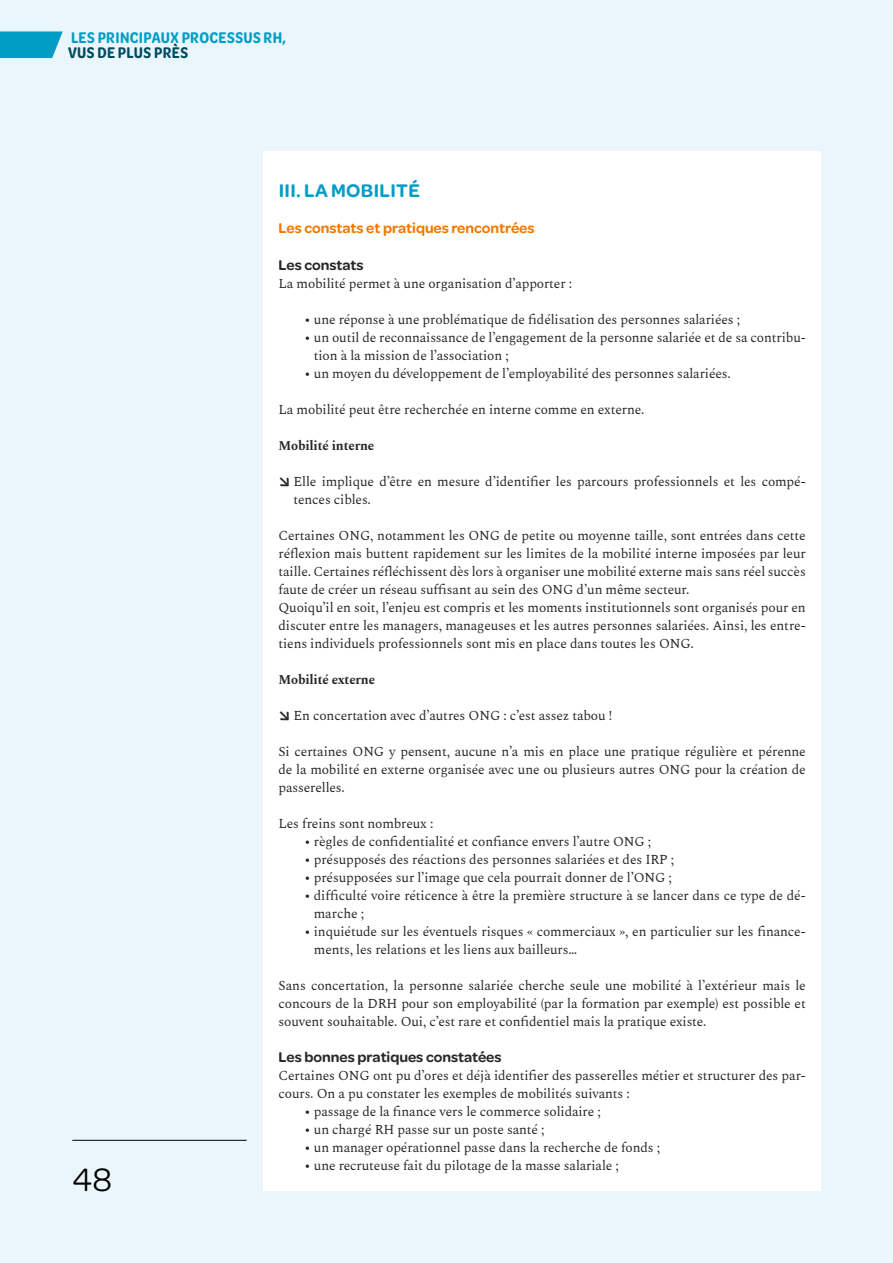
<style>
.page{position:relative;width:893px;height:1263px;background:#eaf6fb}
.page>*{position:absolute;margin:0;border:0;box-sizing:border-box;transform-origin:0 0}
.t1{font:34.5px "Omnes";color:#000}
.t2{font:600 19.5px "Omnes";letter-spacing:.02em;color:#009dc5}
.t3{font:600 16.5px "Omnes Cond";letter-spacing:.025em;color:#009dc5}
.t4{font:600 16.5px "Omnes Cond";letter-spacing:.025em;color:#004a60}
.t5{font:600 15px "Omnes";color:#282827}
.t6{font:600 15px "Omnes";color:#ef7900}
.t7{font:13.5px/18px "Spectral";letter-spacing:-.01em;color:#282827}
.t8{font:700 13.5px "Spectral";letter-spacing:-.01em;color:#282827;scale:.95 1}
.s1{font-family:"Omnes";font-weight:500;font-size:19.5px}
</style>
<div class="page">
<hr style="left:72px;top:1140px;width:175px;height:1px;background:#000">
<svg style="left:0;top:31px;width:63px;height:27px"></svg>
<div style="left:264px;top:151px;width:557px;height:1040px;background:#fff"></div>
<p class="t3" style="left:71px;top:26px;width:216px">LES PRINCIPAUX PROCESSUS RH,</p>
<p class="t4" style="left:68px;top:41px;width:122px">VUS DE PLUS PRÈS</p>
<h1 class="t1" style="left:72px;top:1156px;width:41px">48</h1>
<h2 class="t2" style="left:279px;top:176px;width:143px">III. LA MOBILITÉ</h2>
<p class="t6" style="left:279px;top:217px;width:258px">Les constats et pratiques rencontrées</p>
<p class="t5" style="left:279px;top:255px;width:87px">Les constats</p>
<p class="t7" style="left:279px;top:274px;width:295px">La mobilité permet à une organisation d’apporter :</p>
<p class="t7" style="left:304px;top:310px;width:438px">• une réponse à une problématique de fidélisation des personnes salariées ;</p>
<p class="t7" style="left:314px;top:328px;width:493px;text-indent:-10px">• un outil de reconnaissance de l’engagement de la personne salariée et de sa contribu&shy;tion à la mission de l’association ;</p>
<p class="t7" style="left:304px;top:364px;width:428px">• un moyen du développement de l’employabilité des personnes salariées.</p>
<p class="t7" style="left:279px;top:400px;width:367px">La mobilité peut être recherchée en interne comme en externe.</p>
<p class="t8" style="left:279px;top:436px;width:102px">Mobilité interne</p>
<p class="t7" style="left:294px;top:472px;width:514px;text-indent:-15px"><span class="s1">•</span> Elle implique d’être en mesure d’identifier les parcours professionnels et les compé&shy;tences cibles.</p>
<p class="t7" style="left:279px;top:526px;width:529px">Certaines ONG, notamment les ONG de petite ou moyenne taille, sont entrées dans cette réflexion mais buttent rapidement sur les limites de la mobilité interne imposées par leur taille. Certaines réfléchissent dès lors à organiser une mobilité externe mais sans réel succès faute de créer un réseau suffisant au sein des ONG d’un même secteur.<br>Quoiqu’il en soit, l’enjeu est compris et les moments institutionnels sont organisés pour en discuter entre les managers, manageuses et les autres personnes salariées. Ainsi, les entre&shy;tiens individuels professionnels sont mis en place dans toutes les ONG.</p>
<p class="t8" style="left:279px;top:670px;width:103px">Mobilité externe</p>
<p class="t7" style="left:279px;top:706px;width:335px"><span class="s1">•</span> En concertation avec d’autres ONG : c’est assez tabou !</p>
<p class="t7" style="left:279px;top:742px;width:529px;text-align:justify">Si certaines ONG y pensent, aucune n’a mis en place une pratique régulière et pérenne de la mobilité en externe organisée avec une ou plusieurs autres ONG pour la création de passerelles.</p>
<p class="t7" style="left:279px;top:814px;width:156px">Les freins sont nombreux :</p>
<p class="t7" style="left:304px;top:832px;width:349px">• règles de confidentialité et confiance envers l’autre ONG ;</p>
<p class="t7" style="left:304px;top:850px;width:372px">• présupposés des réactions des personnes salariées et des IRP ;</p>
<p class="t7" style="left:304px;top:868px;width:369px">• présupposées sur l’image que cela pourrait donner de l’ONG ;</p>
<p class="t7" style="left:314px;top:886px;width:493px;text-indent:-10px">• difficulté voire réticence à être la première structure à se lancer dans ce type de dé&shy;marche ;</p>
<p class="t7" style="left:314px;top:921px;width:493px;text-indent:-10px">• inquiétude sur les éventuels risques « commerciaux », en particulier sur les finance&shy;ments, les relations et les liens aux bailleurs…</p>
<p class="t7" style="left:279px;top:975px;width:529px;text-align:justify">Sans concertation, la personne salariée cherche seule une mobilité à l’extérieur mais le concours de la DRH pour son employabilité (par la formation par exemple) est possible et souvent souhaitable. Oui, c’est rare et confidentiel mais la pratique existe.</p>
<p class="t5" style="left:279px;top:1047px;width:225px">Les bonnes pratiques constatées</p>
<p class="t7" style="left:279px;top:1066px;width:529px">Certaines ONG ont pu d’ores et déjà identifier des passerelles métier et structurer des par&shy;cours. On a pu constater les exemples de mobilités suivants :</p>
<p class="t7" style="left:304px;top:1102px;width:298px">• passage de la finance vers le commerce solidaire ;</p>
<p class="t7" style="left:304px;top:1120px;width:242px">• un chargé RH passe sur un poste santé ;</p>
<p class="t7" style="left:304px;top:1138px;width:358px">• un manager opérationnel passe dans la recherche de fonds ;</p>
<p class="t7" style="left:304px;top:1156px;width:316px">• une recruteuse fait du pilotage de la masse salariale ;</p>
</div>
